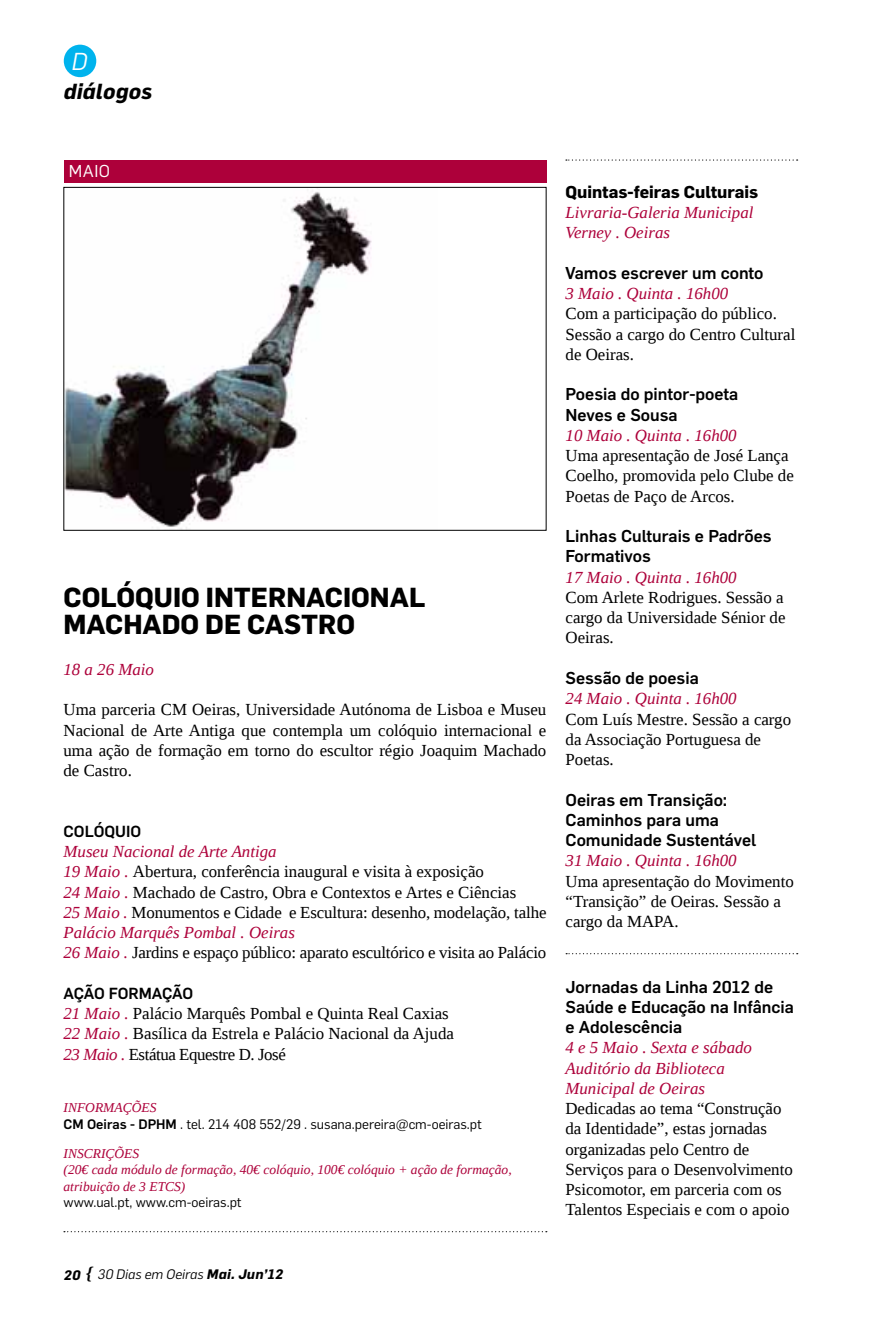
<style>
.page{position:relative;width:893px;height:1327px;background:#fff}
.page>*{position:absolute;margin:0;border:0;box-sizing:border-box;transform-origin:0 0}
.t1{font:700 27px/27px "Flama";color:#000}
.t2{font:italic 24.07px "Flama";color:#fff}
.t3{font:italic 700 21.38px "Flama";letter-spacing:.01em;color:#000}
.t4{font:16.88px/20.2px "Liberation Serif";color:#000}
.t5{font:500 16.88px/20.2px "Flama";color:#000}
.t6{font:italic 16.88px/20.2px "Liberation Serif";color:#ad003a}
.t7{font:700 16.88px "Flama";color:#000}
.t8{font:16.88px "Flama";color:#fff}
.t9{font:500 15.75px "Flama";letter-spacing:-.02em;color:#000}
.t10{font:500 15.75px "Flama";color:#000}
.t11{font:italic 13.5px/16.2px "Liberation Serif";color:#ad003a}
.t12{font:13.5px "Flama";color:#000}
.t13{font:italic 13.5px "Flama";letter-spacing:.005em;color:#000}
.s1{font-style:italic;color:#ad003a}
.s2{font-weight:500}
.s3{font-weight:700}
.s4{font-family:"Liberation Serif";font-weight:700;font-size:18px}
</style>
<div class="page">
<div style="left:64px;top:45px;width:32px;height:32px;background:#00b3ed;border-radius:50%"></div>
<svg style="left:566px;top:953px;width:232px;height:1px"></svg>
<div style="left:64px;top:160px;width:482px;height:22px;background:#ad003a"></div>
<svg style="left:64px;top:1231px;width:483px;height:1px"></svg>
<svg style="left:566px;top:159px;width:232px;height:2px"></svg>
<img style="left:66px;top:192px;width:306px;height:336px">
<h2 class="t2" style="left:71px;top:45px;width:17px">D</h2>
<p class="t3" style="left:64px;top:76px;width:90px">diálogos</p>
<p class="t8" style="left:69px;top:160px;width:43px">MAIO</p>
<h1 class="t1" style="left:64px;top:582px;width:363px">COLÓQUIO INTERNACIONAL<br>MACHADO DE CASTRO</h1>
<p class="t6" style="left:64px;top:659px;width:92px">18 a 26 Maio</p>
<p class="t4" style="left:64px;top:699px;width:484px;text-align:justify">Uma parceria CM Oeiras, Universidade Autónoma de Lisboa e Museu Nacional de Arte Antiga que contempla um colóquio internacional e uma ação de formação em torno do escultor régio Joaquim Machado de Castro.</p>
<p class="t10" style="left:64px;top:820px;width:79px">COLÓQUIO</p>
<p class="t4" style="left:64px;top:841px;width:484px"><span class="s1">Museu Nacional de Arte Antiga<br>19 Maio .</span> Abertura, conferência inaugural e visita à exposição<br><span class="s1">24 Maio .</span> Machado de Castro, Obra e Contextos e Artes e Ciências<br><span class="s1">25 Maio .</span> Monumentos e Cidade e Escultura: desenho, modelação, talhe <span class="s1">Palácio Marquês Pombal . Oeiras<br>26 Maio .</span> Jardins e espaço público: aparato escultórico e visita ao Palácio</p>
<p class="t9" style="left:64px;top:982px;width:131px">AÇÃO FORMAÇÃO</p>
<p class="t4" style="left:64px;top:1003px;width:392px"><span class="s1">21 Maio .</span> Palácio Marquês Pombal e Quinta Real Caxias<br><span class="s1">22 Maio .</span> Basílica da Estrela e Palácio Nacional da Ajuda<br><span class="s1">23 Maio .</span> Estátua Equestre D. José</p>
<p class="t11" style="left:64px;top:1099px;width:94px">INFORMAÇÕES</p>
<p class="t12" style="left:64px;top:1114px;width:420px"><span class="s2">CM Oeiras - DPHM</span> . tel. 214 408 552/29 . susana.pereira@cm-oeiras.pt</p>
<p class="t11" style="left:64px;top:1145px;width:450px">INSCRIÇÕES<br>(20€ cada módulo de formação, 40€ colóquio, 100€ colóquio + ação de formação, atribuição de 3 ETCS)</p>
<p class="t12" style="left:64px;top:1192px;width:180px">www.ual.pt, www.cm-oeiras.pt</p>
<p class="t7" style="left:566px;top:180px;width:194px">Quintas-feiras Culturais</p>
<p class="t6" style="left:566px;top:202px;width:189px">Livraria-Galeria Municipal<br>Verney . Oeiras</p>
<p class="t5" style="left:566px;top:261px;width:199px">Vamos escrever um conto</p>
<p class="t6" style="left:566px;top:283px;width:164px">3 Maio . Quinta . 16h00</p>
<p class="t4" style="left:566px;top:303px;width:231px">Com a participação do público.<br>Sessão a cargo do Centro Cultural de Oeiras.</p>
<p class="t5" style="left:566px;top:383px;width:174px">Poesia do pintor-poeta<br>Neves e Sousa</p>
<p class="t6" style="left:566px;top:425px;width:173px">10 Maio . Quinta . 16h00</p>
<p class="t4" style="left:566px;top:445px;width:230px">Uma apresentação de José Lança<br>Coelho, promovida pelo Clube de<br>Poetas de Paço de Arcos.</p>
<p class="t5" style="left:566px;top:525px;width:208px">Linhas Culturais e Padrões<br>Formativos</p>
<p class="t6" style="left:566px;top:567px;width:173px">17 Maio . Quinta . 16h00</p>
<p class="t4" style="left:566px;top:587px;width:221px;text-align:justify">Com Arlete Rodrigues. Sessão a cargo da Universidade Sénior de Oeiras.</p>
<p class="t5" style="left:566px;top:666px;width:135px">Sessão de poesia</p>
<p class="t6" style="left:566px;top:688px;width:173px">24 Maio . Quinta . 16h00</p>
<p class="t4" style="left:566px;top:708px;width:227px">Com Luís Mestre. Sessão a cargo da Associação Portuguesa de<br>Poetas.</p>
<p class="t5" style="left:566px;top:788px;width:192px">Oeiras em Transição:<br>Caminhos para uma<br>Comunidade Sustentável</p>
<p class="t6" style="left:566px;top:850px;width:173px">31 Maio . Quinta . 16h00</p>
<p class="t4" style="left:566px;top:870px;width:230px">Uma apresentação do Movimento “Transição” de Oeiras. Sessão a cargo da MAPA.</p>
<p class="t5" style="left:565px;top:975px;width:230px">Jornadas da Linha 2012 de<br>Saúde e Educação na Infância e Adolescência</p>
<p class="t6" style="left:565px;top:1037px;width:188px">4 e 5 Maio . Sexta e sábado<br>Auditório da Biblioteca<br>Municipal de Oeiras</p>
<p class="t4" style="left:565px;top:1098px;width:229px">Dedicadas ao tema “Construção da Identidade”, estas jornadas organizadas pelo Centro de<br>Serviços para o Desenvolvimento<br>Psicomotor, em parceria com os<br>Talentos Especiais e com o apoio</p>
<p class="t13" style="left:64px;top:1265px;width:221px"><span class="s3">20</span> <span class="s4">{</span> 30 Dias em Oeiras <span class="s3">Mai. Jun’12</span></p>
</div>
